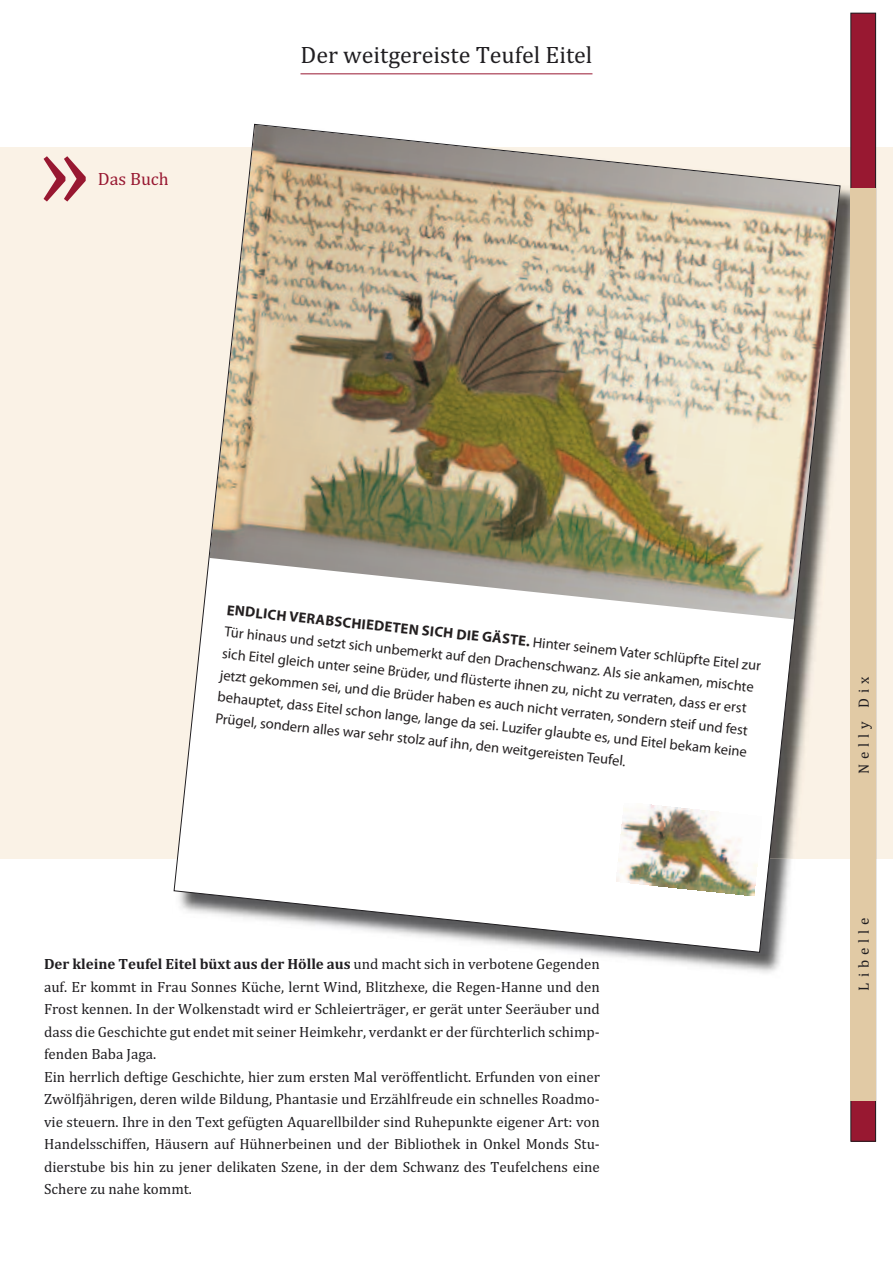
<style>
.page{position:relative;width:893px;height:1263px;background:#fff}
.page>*{position:absolute;margin:0;border:0;box-sizing:border-box;transform-origin:0 0}
.t1{font:108px "Cambria";color:#981831}
.t2{font:24px "Cambria";color:#201e21}
.t3{font:18px "Cambria";color:#981831}
.t4{font:15px/22.5px "Cambria";color:#201e21}
.t5{font:15px "Cambria";letter-spacing:.33em;color:#201e21}
.t6{font:14.55px/21.8px "Myriad Pro";color:#231f20}
.s1{font-weight:700}
</style>
<div class="page">
<div style="left:0;top:147px;width:893px;height:712px;background:#faf2e6"></div>
<hr style="left:300px;top:73px;width:292px;height:1px;background:#981831">
<img style="left:583px;top:953px;width:198px;height:20px">
<img style="left:173px;top:124px;width:668px;height:829px">
<div style="left:851px;top:13px;width:25px;height:1128px;background:#981831"></div>
<div style="left:850px;top:13px;width:26px;height:1129px;border:1px solid #201e21"></div>
<div style="left:850px;top:188px;width:26px;height:912px;background:#e1caa5"></div>
<h1 class="t1" style="left:38px;top:104px;width:54px">»</h1>
<p class="t3" style="left:98px;top:169px;width:73px">Das Buch</p>
<h2 class="t2" style="left:300px;top:40px;width:293px">Der weitgereiste Teufel Eitel</h2>
<p class="t6" style="left:228px;top:600px;width:538px;rotate:6deg"><span class="s1">ENDLICH VERABSCHIEDETEN SICH DIE GÄSTE.</span> Hinter seinem Vater schlüpfte Eitel zur Tür hinaus und setzt sich unbemerkt auf den Drachenschwanz. Als sie ankamen, mischte sich Eitel gleich unter seine Brüder, und fl üsterte ihnen zu, nicht zu verraten, dass er erst jetzt gekommen sei, und die Brüder haben es auch nicht verraten, sondern steif und fest behauptet, dass Eitel schon lange, lange da sei. Luzifer glaubte es, und Eitel bekam keine Prügel, sondern alles war sehr stolz auf ihn, den weitgereisten Teufel.</p>
<p class="t4" style="left:44px;top:953px;width:557px"><span class="s1">Der kleine Teufel Eitel büxt aus der Hölle aus</span> und macht sich in verbotene Gegenden auf. Er kommt in Frau Sonnes Küche, lernt Wind, Blitzhexe, die Regen-Hanne und den Frost kennen. In der Wolkenstadt wird er Schleierträger, er gerät unter Seeräuber und dass die Geschichte gut endet mit seiner Heimkehr, verdankt er der fürchterlich schimp&shy;fenden Baba Jaga.<br>Ein herrlich deftige Geschichte, hier zum ersten Mal veröffentlicht. Erfunden von einer Zwölfjährigen, deren wilde Bildung, Phantasie und Erzählfreude ein schnelles Roadmo&shy;vie steuern. Ihre in den Text gefügten Aquarellbilder sind Ruhepunkte eigener Art: von Handelsschiffen, Häusern auf Hühnerbeinen und der Bibliothek in Onkel Monds Stu&shy;dierstube bis hin zu jener delikaten Szene, in der dem Schwanz des Teufelchens eine Schere zu nahe kommt.</p>
<p class="t5" style="left:855px;top:774px;width:99px;rotate:-90deg">Nelly Dix</p>
<p class="t5" style="left:855px;top:990px;width:75px;rotate:-90deg">Libelle</p>
</div>
